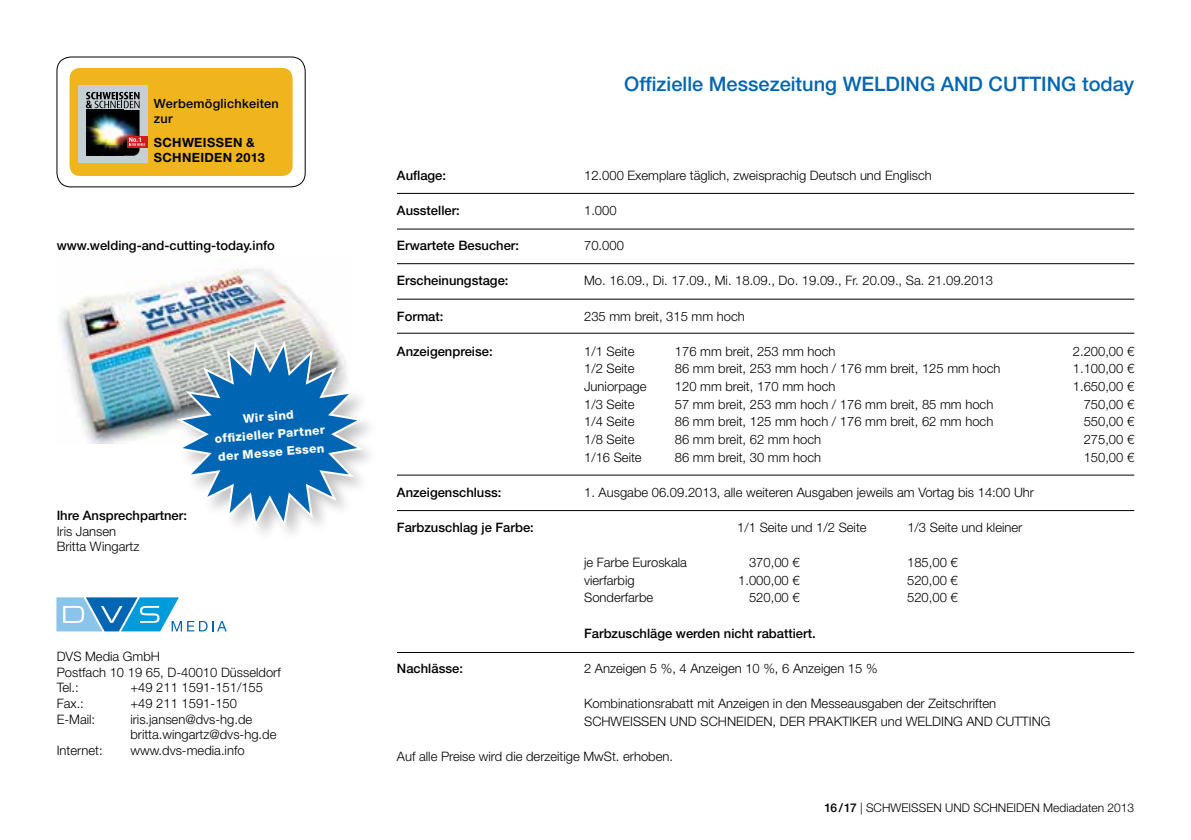
<style>
.page{position:relative;width:1191px;height:840px;background:#fff}
.page>*{position:absolute;margin:0;border:0;box-sizing:border-box;transform-origin:0 0}
.t1{font:500 20px "Helvetica Neue LT Std";color:#0066b3}
.t2{font:300 13px/15.6px "Helvetica Neue LT Pro";color:#000}
.t3{font:500 13px "Helvetica Neue LT Std";color:#000}
.t4{font:700 12.8px/15.2px "Helvetica Neue LT Std";letter-spacing:.03em;color:#000}
.t5{font:500 12.8px/15.2px "Helvetica Neue LT Std";letter-spacing:.025em;color:#000}
.t6{font:300 12px "Helvetica Neue LT Pro";color:#000}
.t7{font:800 12px/18px "Helvetica Neue LT Std";color:#fff;text-align:center}
.s1{font-family:"Helvetica Neue LT Std";font-weight:500}
</style>
<div class="page">
<hr style="left:397px;top:193px;width:737px;height:1px;background:#000">
<hr style="left:397px;top:228px;width:737px;height:1px;background:#000">
<hr style="left:397px;top:298px;width:737px;height:1px;background:#000">
<hr style="left:397px;top:332px;width:737px;height:1px;background:#000">
<hr style="left:397px;top:474px;width:737px;height:1px;background:#000">
<hr style="left:397px;top:510px;width:737px;height:1px;background:#000">
<hr style="left:397px;top:651px;width:737px;height:1px;background:#000">
<hr style="left:397px;top:263px;width:737px;height:1px;background:#000">
<svg style="left:56px;top:597px;width:171px;height:34px"></svg>
<img style="left:58px;top:268px;width:275px;height:175px">
<div style="left:57px;top:57px;width:248px;height:130px;border:1px solid #000;border-radius:14px"></div>
<div style="left:67px;top:66px;width:228px;height:112px;background:#f0b51c;border-radius:13px"></div>
<div style="left:65px;top:63px;width:232px;height:117px;border:4px solid #fff;border-radius:13px"></div>
<div style="left:78px;top:85px;width:70px;height:77px;background:#c6cfd4"></div>
<img style="left:86px;top:110px;width:54px;height:46px">
<svg style="left:86px;top:92px;width:54px;height:16px"></svg>
<div style="left:127px;top:136px;width:21px;height:11px;background:#d71920"></div>
<svg style="left:129px;top:137px;width:16px;height:9px"></svg>
<svg style="left:173px;top:337px;width:193px;height:193px"></svg>
<p class="t5" style="left:154px;top:95px;width:126px">Werbemöglichkeiten zur</p>
<p class="t4" style="left:154px;top:135px;width:112px">SCHWEISSEN &amp;<br>SCHNEIDEN 2013</p>
<p class="t3" style="left:57px;top:238px;width:220px">www.welding-and-cutting-today.info</p>
<p class="t3" style="left:57px;top:507px;width:132px">Ihre Ansprechpartner:</p>
<p class="t2" style="left:57px;top:522px;width:84px">Iris Jansen<br>Britta Wingartz</p>
<p class="t7" style="left:212px;top:412px;width:112px;rotate:-5deg">Wir sind<br>offi zieller Partner der Messe Essen</p>
<p class="t2" style="left:57px;top:648px;width:225px">DVS Media GmbH<br>Postfach 10 19 65, D-40010 Düsseldorf<br>Tel.:</p>
<p class="t2" style="left:130px;top:679px;width:134px">+49 211 1591-151/155</p>
<p class="t2" style="left:57px;top:695px;width:29px">Fax.:</p>
<p class="t2" style="left:130px;top:695px;width:108px">+49 211 1591-150</p>
<p class="t2" style="left:57px;top:710px;width:40px">E-Mail:</p>
<p class="t2" style="left:130px;top:710px;width:147px">iris.jansen@dvs-hg.de britta.wingartz@dvs-hg.de</p>
<p class="t2" style="left:57px;top:741px;width:47px">Internet:</p>
<p class="t2" style="left:130px;top:741px;width:116px">www.dvs-media.info</p>
<h1 class="t1" style="left:624px;top:72px;width:511px">Offizielle Messezeitung WELDING AND CUTTING today</h1>
<p class="t3" style="left:397px;top:167px;width:51px">Auflage:</p>
<p class="t2" style="left:584px;top:167px;width:349px">12.000 Exemplare täglich, zweisprachig Deutsch und Englisch</p>
<p class="t3" style="left:397px;top:202px;width:64px">Aussteller:</p>
<p class="t2" style="left:584px;top:202px;width:34px">1.000</p>
<p class="t3" style="left:397px;top:237px;width:124px">Erwartete Besucher:</p>
<p class="t2" style="left:584px;top:237px;width:41px">70.000</p>
<p class="t3" style="left:397px;top:273px;width:113px">Erscheinungstage:</p>
<p class="t2" style="left:584px;top:272px;width:410px">Mo. 16.09., Di. 17.09., Mi. 18.09., Do. 19.09., Fr. 20.09., Sa. 21.09.2013</p>
<p class="t3" style="left:397px;top:308px;width:48px">Format:</p>
<p class="t2" style="left:584px;top:307px;width:162px">235 mm breit, 315 mm hoch</p>
<p class="t3" style="left:397px;top:343px;width:97px">Anzeigenpreise:</p>
<p class="t2" style="left:584px;top:343px;width:52px">1/1 Seite</p>
<p class="t2" style="left:675px;top:343px;width:162px">176 mm breit, 253 mm hoch</p>
<p class="t2" style="left:1072px;top:343px;width:63px">2.200,00 €</p>
<p class="t2" style="left:584px;top:360px;width:52px">1/2 Seite</p>
<p class="t2" style="left:675px;top:360px;width:327px">86 mm breit, 253 mm hoch / 176 mm breit, 125 mm hoch</p>
<p class="t2" style="left:1072px;top:360px;width:63px">1.100,00 €</p>
<p class="t2" style="left:584px;top:378px;width:64px">Juniorpage</p>
<p class="t2" style="left:675px;top:378px;width:162px">120 mm breit, 170 mm hoch</p>
<p class="t2" style="left:1072px;top:378px;width:63px">1.650,00 €</p>
<p class="t2" style="left:584px;top:395px;width:52px">1/3 Seite</p>
<p class="t2" style="left:675px;top:395px;width:320px">57 mm breit, 253 mm hoch / 176 mm breit, 85 mm hoch</p>
<p class="t2" style="left:1083px;top:395px;width:52px">750,00 €</p>
<p class="t2" style="left:584px;top:413px;width:52px">1/4 Seite</p>
<p class="t2" style="left:675px;top:413px;width:320px">86 mm breit, 125 mm hoch / 176 mm breit, 62 mm hoch</p>
<p class="t2" style="left:1083px;top:413px;width:52px">550,00 €</p>
<p class="t2" style="left:584px;top:431px;width:52px">1/8 Seite</p>
<p class="t2" style="left:675px;top:431px;width:148px">86 mm breit, 62 mm hoch</p>
<p class="t2" style="left:1083px;top:431px;width:52px">275,00 €</p>
<p class="t2" style="left:584px;top:448px;width:59px">1/16 Seite</p>
<p class="t2" style="left:675px;top:448px;width:148px">86 mm breit, 30 mm hoch</p>
<p class="t2" style="left:1083px;top:448px;width:52px">150,00 €</p>
<p class="t3" style="left:397px;top:484px;width:106px">Anzeigenschluss:</p>
<p class="t2" style="left:584px;top:484px;width:451px">1. Ausgabe 06.09.2013, alle weiteren Ausgaben jeweils am Vortag bis 14:00 Uhr</p>
<p class="t3" style="left:397px;top:519px;width:138px">Farbzuschlag je Farbe:</p>
<p class="t2" style="left:737px;top:519px;width:131px">1/1 Seite und 1/2 Seite</p>
<p class="t2" style="left:907px;top:519px;width:116px">1/3 Seite und kleiner</p>
<p class="t2" style="left:584px;top:554px;width:104px">je Farbe Euroskala</p>
<p class="t2" style="left:749px;top:554px;width:52px">370,00 €</p>
<p class="t2" style="left:907px;top:554px;width:52px">185,00 €</p>
<p class="t2" style="left:584px;top:572px;width:52px">vierfarbig</p>
<p class="t2" style="left:738px;top:572px;width:63px">1.000,00 €</p>
<p class="t2" style="left:907px;top:572px;width:52px">520,00 €</p>
<p class="t2" style="left:584px;top:589px;width:71px">Sonderfarbe</p>
<p class="t2" style="left:749px;top:589px;width:52px">520,00 €</p>
<p class="t2" style="left:907px;top:589px;width:52px">520,00 €</p>
<p class="t3" style="left:584px;top:625px;width:233px">Farbzuschläge werden nicht rabattiert.</p>
<p class="t3" style="left:397px;top:660px;width:68px">Nachlässe:</p>
<p class="t2" style="left:584px;top:660px;width:295px">2 Anzeigen 5 %, 4 Anzeigen 10 %, 6 Anzeigen 15 %</p>
<p class="t2" style="left:584px;top:694px;width:468px;line-height:17.6px">Kombinationsrabatt mit Anzeigen in den Messeausgaben der Zeitschriften<br>SCHWEISSEN UND SCHNEIDEN, DER PRAKTIKER und WELDING AND CUTTING</p>
<p class="t2" style="left:397px;top:748px;width:277px">Auf alle Preise wird die derzeitige MwSt. erhoben.</p>
<p class="t6" style="left:824px;top:799px;width:311px"><span class="s1">16/17</span> | SCHWEISSEN UND SCHNEIDEN Mediadaten 2013</p>
</div>
